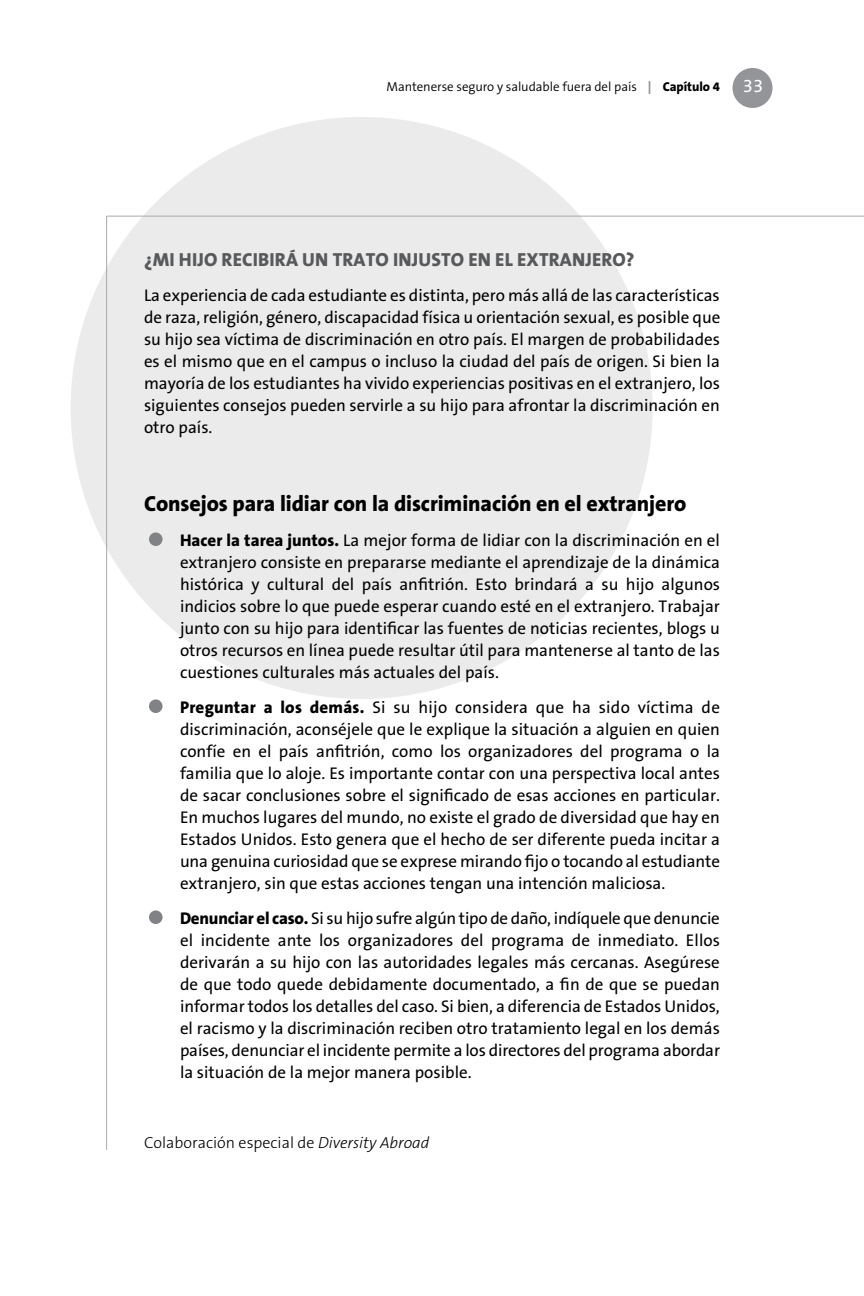
<style>
.page{position:relative;width:864px;height:1296px;background:#fff}
.page>*{position:absolute;margin:0;border:0;box-sizing:border-box;transform-origin:0 0}
.t1{font:800 22px "The Sans B8";letter-spacing:-.005em;color:#000}
.t2{font:800 19px "The Sans B8";letter-spacing:.01em;color:#58595b}
.t3{font:17px/22px "The Sans B5 Plain";color:#000;text-align:justify}
.t4{font:300 16px "The Sans B3";color:#000}
.t5{font:300 13px "The Sans B4";letter-spacing:-.005em;color:#000}
.s1{font-family:"The Sans B8";font-weight:800;color:#939598}
.s2{font-family:"The Sans B8";font-weight:800}
.s3{font-family:"The Sans B5 Plain";font-weight:400;font-size:18.4px;color:#fff}
.s4{font-size:56px;color:#808285}
.s5{font-style:italic}
</style>
<div class="page">
<div style="left:71px;top:117px;width:582px;height:582px;background:#ebebec;border-radius:50%"></div>
<div style="left:733px;top:68px;width:40px;height:40px;background:#939598;border-radius:50%"></div>
<hr style="left:107px;top:216px;width:757px;height:1px;background:#a7a9ac">
<hr style="left:106px;top:216px;width:1px;height:934px;background:#a7a9ac">
<p class="t5" style="left:387px;top:80px;width:378px">Mantenerse seguro y saludable fuera del país <span class="s1">|</span> <span class="s2">Capítulo 4</span> <span class="s3">33</span></p>
<p class="t2" style="left:144px;top:249px;width:492px">¿MI HIJO RECIBIRÁ UN TRATO INJUSTO EN EL EXTRANJERO?</p>
<p class="t3" style="left:144px;top:285px;width:578px">La experiencia de cada estudiante es distinta, pero más allá de las características de raza, religión, género, discapacidad física u orientación sexual, es posible que su hijo sea víctima de discriminación en otro país. El margen de probabilidades es el mismo que en el campus o incluso la ciudad del país de origen. Si bien la mayoría de los estudiantes ha vivido experiencias positivas en el extranjero, los siguientes consejos pueden servirle a su hijo para afrontar la discriminación en otro país.</p>
<p class="t1" style="left:144px;top:492px;width:544px">Consejos para lidiar con la discriminación en el extranjero</p>
<p class="t3" style="left:180px;top:530px;width:542px;text-indent:-36px"><span class="s4">•</span> <span class="s2">Hacer la tarea juntos.</span> La mejor forma de lidiar con la discriminación en el extranjero consiste en prepararse mediante el aprendizaje de la dinámica histórica y cultural del país anfitrión. Esto brindará a su hijo algunos indicios sobre lo que puede esperar cuando esté en el extranjero. Trabajar junto con su hijo para identificar las fuentes de noticias recientes, blogs u otros recursos en línea puede resultar útil para mantenerse al tanto de las cuestiones culturales más actuales del país.</p>
<p class="t3" style="left:180px;top:697px;width:542px;text-indent:-36px"><span class="s4">•</span> <span class="s2">Preguntar a los demás.</span> Si su hijo considera que ha sido víctima de discriminación, aconséjele que le explique la situación a alguien en quien confíe en el país anfitrión, como los organizadores del programa o la familia que lo aloje. Es importante contar con una perspectiva local antes de sacar conclusiones sobre el significado de esas acciones en particular.<br>En muchos lugares del mundo, no existe el grado de diversidad que hay en Estados Unidos. Esto genera que el hecho de ser diferente pueda incitar a una genuina curiosidad que se exprese mirando fijo o tocando al estudiante extranjero, sin que estas acciones tengan una intención maliciosa.</p>
<p class="t3" style="left:180px;top:908px;width:542px;text-indent:-36px"><span class="s4">•</span> <span class="s2">Denunciar el caso.</span> Si su hijo sufre algún tipo de daño, indíquele que denuncie el incidente ante los organizadores del programa de inmediato. Ellos derivarán a su hijo con las autoridades legales más cercanas. Asegúrese de que todo quede debidamente documentado, a fin de que se puedan informar todos los detalles del caso. Si bien, a diferencia de Estados Unidos, el racismo y la discriminación reciben otro tratamiento legal en los demás países, denunciar el incidente permite a los directores del programa abordar la situación de la mejor manera posible.</p>
<p class="t4" style="left:144px;top:1134px;width:287px">Colaboración especial de <span class="s5">Diversity Abroad</span></p>
</div>
